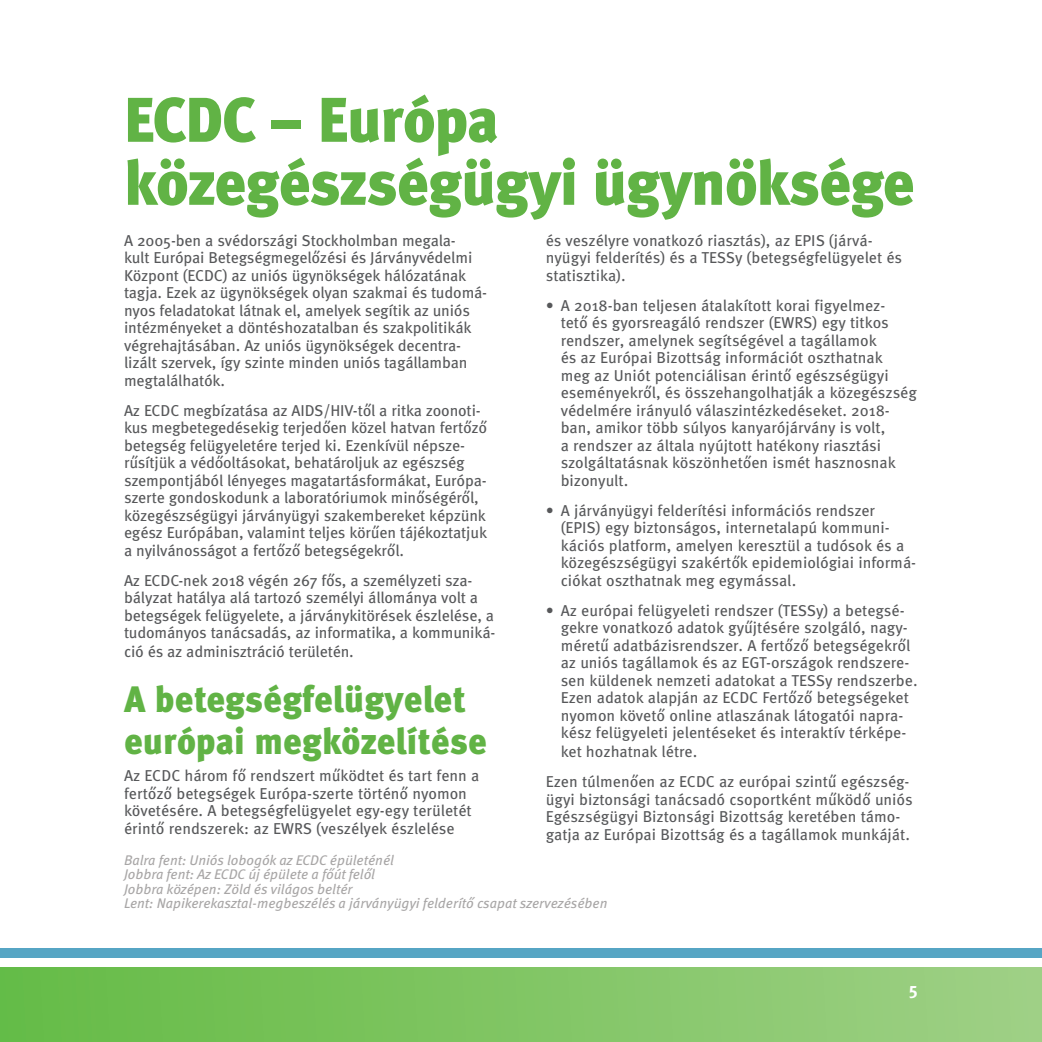
<style>
.page{position:relative;width:1042px;height:1042px;background:#fff}
.page>*{position:absolute;margin:0;border:0;box-sizing:border-box;transform-origin:0 0}
.t1{font:900 63px/63px "Meta Pro";letter-spacing:-.02em;color:#61b345;scale:.96 1}
.t2{font:900 36.75px/42px "Meta Pro";color:#61b345;scale:.96 1}
.t3{font:700 17.5px "Meta Pro";color:#fff}
.t4{font:15.75px/17.5px "Meta Pro";letter-spacing:-.01em;color:#57585a}
.t5{font:italic 14px/14px "Meta Pro";color:#a8a6a6}
</style>
<div class="page">
<hr style="left:0;top:569px;width:1px;height:367px;background:#231f20">
<div style="left:0;top:947px;width:1042px;height:10px;background:#56a5c4"></div>
<div style="left:0;top:967px;width:1042px;height:75px;background:linear-gradient(to right,#64bb45,#9fd085)"></div>
<h1 class="t1" style="left:124px;top:90px;width:825px">ECDC – Európa közegészségügyi ügynöksége</h1>
<p class="t4" style="left:124px;top:232px;width:365px">A 2005-ben a svédországi Stockholmban megala-<br>kult Európai Betegségmegelőzési és Járványvédelmi Központ (ECDC) az uniós ügynökségek hálózatának tagja. Ezek az ügynökségek olyan szakmai és tudomá&shy;nyos feladatokat látnak el, amelyek segítik az uniós intézményeket a döntéshozatalban és szakpolitikák végrehajtásában. Az uniós ügynökségek decentra&shy;lizált szervek, így szinte minden uniós tagállamban megtalálhatók.</p>
<p class="t4" style="left:124px;top:402px;width:365px">Az ECDC megbízatása az AIDS/HIV-től a ritka zoonoti&shy;kus megbetegedésekig terjedően közel hatvan fertőző betegség felügyeletére terjed ki. Ezenkívül népsze&shy;rűsítjük a védőoltásokat, behatároljuk az egészség szempontjából lényeges magatartásformákat, Európa&shy;szerte gondoskodunk a laboratóriumok minőségéről, közegészségügyi járványügyi szakembereket képzünk egész Európában, valamint teljes körűen tájékoztatjuk a nyilvánosságot a fertőző betegségekről.</p>
<p class="t4" style="left:124px;top:572px;width:373px">Az ECDC-nek 2018 végén 267 fős, a személyzeti sza&shy;bályzat hatálya alá tartozó személyi állománya volt a betegségek felügyelete, a járványkitörések észlelése, a tudományos tanácsadás, az informatika, a kommuniká&shy;ció és az adminisztráció területén.</p>
<h2 class="t2" style="left:124px;top:679px;width:379px">A betegségfelügyelet európai megközelítése</h2>
<p class="t4" style="left:124px;top:767px;width:357px">Az ECDC három fő rendszert működtet és tart fenn a fertőző betegségek Európa-szerte történő nyomon követésére. A betegségfelügyelet egy-egy területét érintő rendszerek: az EWRS (veszélyek észlelése</p>
<p class="t4" style="left:546px;top:232px;width:358px">és veszélyre vonatkozó riasztás), az EPIS (járvá&shy;nyügyi felderítés) és a TESSy (betegségfelügyelet és statisztika).</p>
<p class="t4" style="left:561px;top:297px;width:358px;text-indent:-15px">• A 2018-ban teljesen átalakított korai figyelmez-<br>tető és gyorsreagáló rendszer (EWRS) egy titkos rendszer, amelynek segítségével a tagállamok<br>és az Európai Bizottság információt oszthatnak<br>meg az Uniót potenciálisan érintő egészségügyi eseményekről, és összehangolhatják a közegészség védelmére irányuló válaszintézkedéseket. 2018- ban, amikor több súlyos kanyarójárvány is volt,<br>a rendszer az általa nyújtott hatékony riasztási szolgáltatásnak köszönhetően ismét hasznosnak bizonyult.</p>
<p class="t4" style="left:561px;top:502px;width:357px;text-indent:-15px">• A járványügyi felderítési információs rendszer (EPIS) egy biztonságos, internetalapú kommuni&shy;kációs platform, amelyen keresztül a tudósok és a közegészségügyi szakértők epidemiológiai informá&shy;ciókat oszthatnak meg egymással.</p>
<p class="t4" style="left:561px;top:602px;width:358px;text-indent:-15px">• Az európai felügyeleti rendszer (TESSy) a betegsé&shy;gekre vonatkozó adatok gyűjtésére szolgáló, nagy&shy;méretű adatbázisrendszer. A fertőző betegségekről az uniós tagállamok és az EGT-országok rendszere&shy;sen küldenek nemzeti adatokat a TESSy rendszerbe.<br>Ezen adatok alapján az ECDC Fertőző betegségeket nyomon követő online atlaszának látogatói napra&shy;kész felügyeleti jelentéseket és interaktív térképe&shy;ket hozhatnak létre.</p>
<p class="t4" style="left:546px;top:773px;width:368px">Ezen túlmenően az ECDC az európai szintű egészség&shy;ügyi biztonsági tanácsadó csoportként működő uniós Egészségügyi Biztonsági Bizottság keretében támo&shy;gatja az Európai Bizottság és a tagállamok munkáját.</p>
<p class="t5" style="left:124px;top:854px;width:485px">Balra fent: Uniós lobogók az ECDC épületénél<br>Jobbra fent: Az ECDC új épülete a főút felől<br>Jobbra középen: Zöld és világos beltér<br>Lent: Napikerekasztal-megbeszélés a járványügyi felderítő csapat szervezésében</p>
<p class="t3" style="left:909px;top:977px;width:11px">5</p>
</div>
